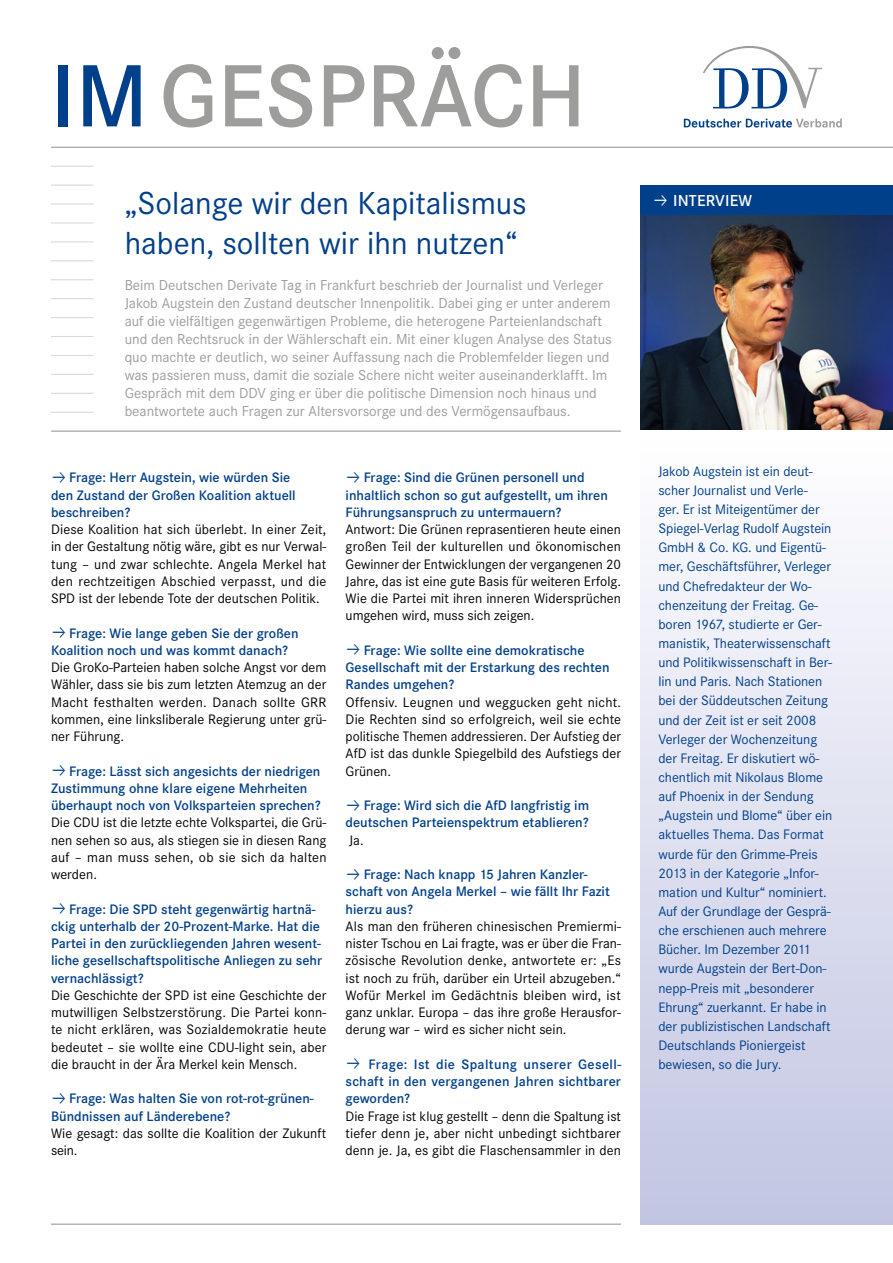
<style>
.page{position:relative;width:893px;height:1263px;background:#fff}
.page>*{position:absolute;margin:0;border:0;box-sizing:border-box;transform-origin:0 0}
.t1{font:91.65px "Corporate STOT Dem";color:#9d9d9c}
.t2{font:33px/40.5px "Corporate STOT";color:#003f89}
.t3{font:16.5px "Corporate STOT Dem";letter-spacing:.01em;color:#fff}
.t4{font:15px/18px "Corporate STOT";color:#9d9d9c}
.t5{font:14.25px/17.2px "Corporate STOT";color:#000;text-align:justify}
.t6{font:14.25px/17.2px "Corporate STOT Dem";color:#003f89}
.t7{font:14.25px/19.2px "Corporate STOT";letter-spacing:-.005em;color:#003f89}
.s1{color:#003f89}
</style>
<div class="page">
<hr style="left:51px;top:147px;width:842px;height:1px;background:#9d9d9c">
<hr style="left:51px;top:1223px;width:570px;height:2px;background:#9d9d9c">
<svg style="left:703px;top:46px;width:119px;height:63px"></svg>
<svg style="left:684px;top:119px;width:158px;height:9px"></svg>
<hr style="left:51px;top:336px;width:43px;height:1px;background:#dadada">
<hr style="left:51px;top:355px;width:43px;height:1px;background:#dadada">
<hr style="left:51px;top:374px;width:43px;height:1px;background:#dadada">
<hr style="left:51px;top:431px;width:570px;height:1px;background:#9d9d9c">
<hr style="left:51px;top:317px;width:43px;height:1px;background:#dadada">
<hr style="left:51px;top:298px;width:43px;height:1px;background:#dadada">
<hr style="left:51px;top:279px;width:43px;height:1px;background:#dadada">
<hr style="left:51px;top:260px;width:43px;height:1px;background:#dadada">
<hr style="left:51px;top:241px;width:43px;height:1px;background:#dadada">
<hr style="left:51px;top:222px;width:43px;height:2px;background:#dadada">
<hr style="left:51px;top:203px;width:43px;height:2px;background:#dadada">
<hr style="left:51px;top:185px;width:43px;height:1px;background:#dadada">
<hr style="left:51px;top:166px;width:43px;height:1px;background:#dadada">
<img style="left:640px;top:215px;width:253px;height:215px">
<div style="left:640px;top:431px;width:253px;height:793px;background:linear-gradient(to bottom,#fff,#c1c5e2)"></div>
<div style="left:640px;top:185px;width:253px;height:30px;background:#003f89"></div>
<hr style="left:51px;top:393px;width:43px;height:1px;background:#dadada">
<hr style="left:51px;top:412px;width:43px;height:1px;background:#dadada">
<h1 class="t1" style="left:51px;top:43px;width:536px"><span class="s1">IM</span>GESPRÄCH</h1>
<h2 class="t2" style="left:125px;top:183px;width:404px">„Solange wir den Kapitalismus haben, sollten wir ihn nutzen“</h2>
<p class="t4" style="left:125px;top:276px;width:489px">Beim Deutschen Derivate Tag in Frankfurt beschrieb der Journalist und Verleger Jakob Augstein den Zustand deutscher Innenpolitik. Dabei ging er unter anderem auf die vielfältigen gegenwärtigen Probleme, die heterogene Parteienlandschaft und den Rechtsruck in der Wählerschaft ein. Mit einer klugen Analyse des Status quo machte er deutlich, wo seiner Auffassung nach die Problemfelder liegen und was passieren muss, damit die soziale Schere nicht weiter auseinanderklafft. Im Gespräch mit dem DDV ging er über die politische Dimension noch hinaus und beantwortete auch Fragen zur Altersvorsorge und des Vermögensaufbaus.</p>
<p class="t6" style="left:51px;top:469px;width:246px;text-indent:18px">Frage: Herr Augstein, wie würden Sie den Zustand der Großen Koalition aktuell beschreiben?</p>
<p class="t5" style="left:51px;top:521px;width:277px">Diese Koalition hat sich überlebt. In einer Zeit, in der Gestaltung nötig wäre, gibt es nur Verwal&shy;tung – und zwar schlechte. Angela Merkel hat den rechtzeitigen Abschied verpasst, und die SPD ist der lebende Tote der deutschen Politik.</p>
<p class="t6" style="left:51px;top:624px;width:249px;text-indent:18px">Frage: Wie lange geben Sie der großen<br>Koalition noch und was kommt danach?</p>
<p class="t5" style="left:51px;top:659px;width:277px">Die GroKo-Parteien haben solche Angst vor dem Wähler, dass sie bis zum letzten Atemzug an der Macht festhalten werden. Danach sollte GRR kommen, eine linksliberale Regierung unter grü&shy;ner Führung.</p>
<p class="t6" style="left:51px;top:762px;width:271px;text-indent:18px">Frage: Lässt sich angesichts der niedrigen<br>Zustimmung ohne klare eigene Mehrheiten überhaupt noch von Volksparteien sprechen?</p>
<p class="t5" style="left:51px;top:814px;width:277px">Die CDU ist die letzte echte Volkspartei, die Grü&shy;nen sehen so aus, als stiegen sie in diesen Rang auf – man muss sehen, ob sie sich da halten werden.</p>
<p class="t6" style="left:51px;top:900px;width:273px;text-indent:18px">Frage: Die SPD steht gegenwärtig hartnä&shy;ckig unterhalb der 20-Prozent-Marke. Hat die Partei in den zurückliegenden Jahren wesent&shy;liche gesellschaftspolitische Anliegen zu sehr vernachlässigt?</p>
<p class="t5" style="left:51px;top:987px;width:277px">Die Geschichte der SPD ist eine Geschichte der mutwilligen Selbstzerstörung. Die Partei konn&shy;te nicht erklären, was Sozialdemokratie heute bedeutet – sie wollte eine CDU-light sein, aber die braucht in der Ära Merkel kein Mensch.</p>
<p class="t6" style="left:51px;top:1090px;width:264px;text-indent:18px">Frage: Was halten Sie von rot-rot-grünen-<br>Bündnissen auf Länderebene?</p>
<p class="t5" style="left:51px;top:1125px;width:277px">Wie gesagt: das sollte die Koalition der Zukunft sein.</p>
<p class="t6" style="left:346px;top:469px;width:264px;text-indent:18px">Frage: Sind die Grünen personell und inhaltlich schon so gut aufgestellt, um ihren<br>Führungsanspruch zu untermauern?</p>
<p class="t5" style="left:346px;top:521px;width:277px">Antwort: Die Grünen reprasentieren heute einen großen Teil der kulturellen und ökonomischen Gewinner der Entwicklungen der vergangenen 20<br>Jahre, das ist eine gute Basis für weiteren Erfolg.<br>Wie die Partei mit ihren inneren Widersprüchen umgehen wird, muss sich zeigen.</p>
<p class="t6" style="left:346px;top:642px;width:265px;text-indent:18px">Frage: Wie sollte eine demokratische<br>Gesellschaft mit der Erstarkung des rechten<br>Randes umgehen?</p>
<p class="t5" style="left:346px;top:693px;width:277px">Offensiv. Leugnen und weggucken geht nicht.<br>Die Rechten sind so erfolgreich, weil sie echte politische Themen addressieren. Der Aufstieg der AfD ist das dunkle Spiegelbild des Aufstiegs der Grünen.</p>
<p class="t6" style="left:346px;top:797px;width:245px;text-align:right">Frage: Wird sich die AfD langfristig im deutschen Parteienspektrum etablieren?</p>
<p class="t5" style="left:349px;top:831px;width:16px">Ja.</p>
<p class="t6" style="left:346px;top:866px;width:266px;text-indent:18px">Frage: Nach knapp 15 Jahren Kanzler&shy;schaft von Angela Merkel – wie fällt Ihr Fazit hierzu aus?</p>
<p class="t5" style="left:346px;top:918px;width:277px">Als man den früheren chinesischen Premiermi&shy;nister Tschou en Lai fragte, was er über die Fran&shy;zösische Revolution denke, antwortete er: „Es ist noch zu früh, darüber ein Urteil abzugeben.“ Wofür Merkel im Gedächtnis bleiben wird, ist ganz unklar. Europa – das ihre große Herausfor&shy;derung war – wird es sicher nicht sein.</p>
<p class="t6" style="left:346px;top:1056px;width:277px;text-align:justify;text-indent:23px">Frage: Ist die Spaltung unserer Gesell&shy;schaft in den vergangenen Jahren sichtbarer geworden?</p>
<p class="t5" style="left:346px;top:1107px;width:277px">Die Frage ist klug gestellt – denn die Spaltung ist tiefer denn je, aber nicht unbedingt sichtbarer denn je. Ja, es gibt die Flaschensammler in den</p>
<p class="t3" style="left:673px;top:191px;width:80px">INTERVIEW</p>
<p class="t7" style="left:658px;top:461px;width:175px">Jakob Augstein ist ein deut&shy;scher Journalist und Verle-<br>ger. Er ist Miteigentümer der<br>Spiegel-Verlag Rudolf Augstein<br>GmbH &amp; Co. KG. und Eigentü&shy;mer, Geschäftsführer, Verleger und Chefredakteur der Wo&shy;chenzeitung der Freitag. Ge&shy;boren 1967, studierte er Ger&shy;manistik, Theaterwissenschaft und Politikwissenschaft in Ber&shy;lin und Paris. Nach Stationen bei der Süddeutschen Zeitung und der Zeit ist er seit 2008<br>Verleger der Wochenzeitung der Freitag. Er diskutiert wö&shy;chentlich mit Nikolaus Blome auf Phoenix in der Sendung „Augstein und Blome“ über ein aktuelles Thema. Das Format wurde für den Grimme-Preis<br>2013 in der Kategorie „Infor&shy;mation und Kultur“ nominiert.<br>Auf der Grundlage der Gesprä&shy;che erschienen auch mehrere<br>Bücher. Im Dezember 2011 wurde Augstein der Bert-Don&shy;nepp-Preis mit „besonderer<br>Ehrung“ zuerkannt. Er habe in der publizistischen Landschaft<br>Deutschlands Pioniergeist bewiesen, so die Jury.</p>
</div>
